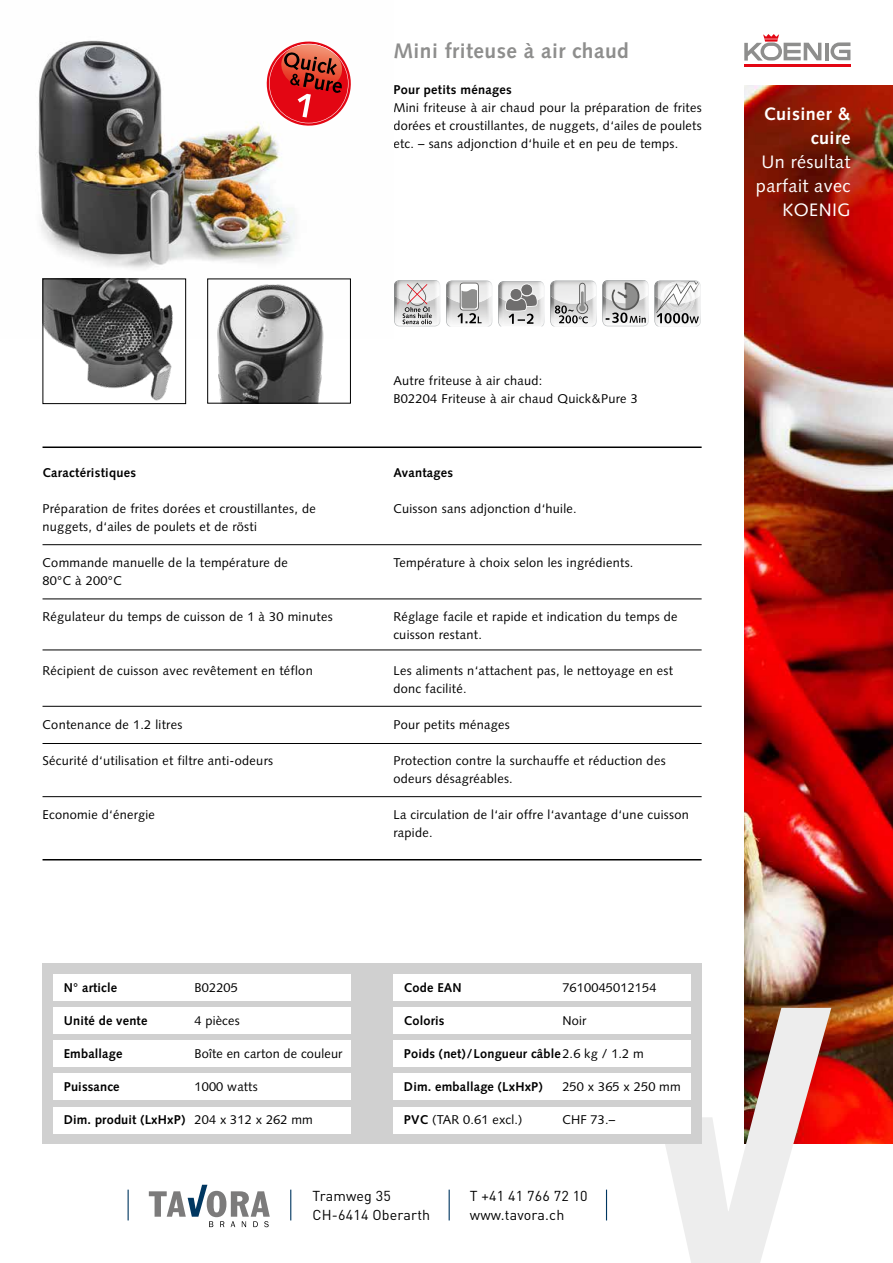
<style>
.page{position:relative;width:893px;height:1263px;background:#fff}
.page>*{position:absolute;margin:0;border:0;box-sizing:border-box;transform-origin:0 0}
.t1{font:700 21px "Syntax LT Std";letter-spacing:.025em;color:#8e8e8d}
.t2{font:18px/24px "Syntax LT Std";letter-spacing:.025em;color:#fff;text-align:right}
.t3{font:700 18px/24px "Syntax LT Std";letter-spacing:.025em;color:#fff;text-align:right}
.t4{font:14.25px "DIN Pro";letter-spacing:.01em;color:#000}
.t5{font:12.75px/18px "Syntax LT Std";letter-spacing:.025em;color:#000}
.t6{font:700 12.75px "Syntax LT Std";letter-spacing:.015em;color:#000}
.s1{font-weight:400}
.s2{font-weight:700}
</style>
<div class="page">
<img style="left:744px;top:85px;width:149px;height:1059px">
<svg style="left:665px;top:1008px;width:166px;height:255px"></svg>
<hr style="left:128px;top:1189px;width:1px;height:31px;background:#003761">
<hr style="left:290px;top:1189px;width:1px;height:31px;background:#003761">
<hr style="left:449px;top:1189px;width:1px;height:31px;background:#003761">
<hr style="left:606px;top:1189px;width:1px;height:31px;background:#003761">
<svg style="left:149px;top:1185px;width:121px;height:42px"></svg>
<hr style="left:825px;top:43px;width:3px;height:17px;background:#8e8e8d">
<svg style="left:744px;top:34px;width:77px;height:27px"></svg>
<hr style="left:744px;top:64px;width:106px;height:3px;background:#e30613">
<svg style="left:830px;top:42px;width:20px;height:18px"></svg>
<hr style="left:43px;top:446px;width:659px;height:2px;background:#000">
<div style="left:43px;top:963px;width:659px;height:181px;background:#d0d0d0"></div>
<div style="left:53px;top:974px;width:638px;height:26px;background:#fff"></div>
<div style="left:53px;top:1007px;width:638px;height:26px;background:#fff"></div>
<div style="left:53px;top:1040px;width:638px;height:26px;background:#fff"></div>
<div style="left:53px;top:1073px;width:638px;height:26px;background:#fff"></div>
<div style="left:53px;top:1107px;width:638px;height:26px;background:#fff"></div>
<div style="left:352px;top:964px;width:41px;height:179px;background:#d0d0d0"></div>
<hr style="left:43px;top:859px;width:659px;height:1px;background:#000">
<hr style="left:43px;top:544px;width:659px;height:1px;background:#000">
<hr style="left:43px;top:598px;width:659px;height:1px;background:#000">
<hr style="left:43px;top:649px;width:659px;height:1px;background:#000">
<hr style="left:43px;top:706px;width:659px;height:1px;background:#000">
<hr style="left:43px;top:743px;width:659px;height:1px;background:#000">
<img style="left:38px;top:40px;width:313px;height:299px">
<img style="left:45px;top:281px;width:139px;height:120px">
<div style="left:43px;top:279px;width:143px;height:125px;border:1px solid #000"></div>
<img style="left:209px;top:281px;width:140px;height:121px">
<div style="left:207px;top:279px;width:144px;height:125px;border:1px solid #000"></div>
<svg style="left:267px;top:40px;width:84px;height:86px"></svg>
<img style="left:394px;top:280px;width:44px;height:44px">
<img style="left:398px;top:280px;width:39px;height:1px">
<svg style="left:395px;top:281px;width:45px;height:45px"></svg>
<img style="left:450px;top:280px;width:43px;height:43px">
<svg style="left:492px;top:282px;width:1px;height:15px"></svg>
<img style="left:450px;top:281px;width:42px;height:45px">
<img style="left:446px;top:281px;width:4px;height:43px">
<svg style="left:447px;top:283px;width:35px;height:43px"></svg>
<img style="left:544px;top:286px;width:1px;height:38px">
<img style="left:498px;top:281px;width:4px;height:43px">
<svg style="left:499px;top:282px;width:45px;height:45px"></svg>
<img style="left:554px;top:280px;width:39px;height:1px">
<img style="left:596px;top:285px;width:1px;height:38px">
<img style="left:550px;top:283px;width:1px;height:41px">
<svg style="left:551px;top:281px;width:45px;height:46px"></svg>
<img style="left:648px;top:284px;width:1px;height:39px">
<img style="left:606px;top:326px;width:38px;height:1px">
<img style="left:606px;top:280px;width:40px;height:1px">
<img style="left:602px;top:280px;width:4px;height:43px">
<svg style="left:603px;top:281px;width:45px;height:45px;background:#bdbdbd"></svg>
<img style="left:700px;top:284px;width:1px;height:40px">
<img style="left:658px;top:280px;width:39px;height:1px">
<img style="left:654px;top:284px;width:1px;height:39px">
<svg style="left:655px;top:281px;width:45px;height:46px"></svg>
<hr style="left:43px;top:796px;width:659px;height:1px;background:#000">
<h1 class="t1" style="left:393px;top:39px;width:237px">Mini friteuse à air chaud</h1>
<p class="t6" style="left:393px;top:83px;width:120px">Pour petits ménages</p>
<p class="t5" style="left:393px;top:99px;width:310px;text-align:justify">Mini friteuse à air chaud pour la préparation de frites dorées et croustillantes, de nuggets, d‘ailes de poulets etc. – sans adjonction d‘huile et en peu de temps.</p>
<h2 class="t3" style="left:764px;top:102px;width:88px">Cuisiner &amp; cuire</h2>
<h2 class="t2" style="left:756px;top:150px;width:96px">Un résultat parfait avec<br>KOENIG</h2>
<p class="t6" style="left:43px;top:466px;width:95px">Caractéristiques</p>
<p class="t5" style="left:43px;top:500px;width:275px">Préparation de frites dorées et croustillantes, de nuggets, d‘ailes de poulets et de rösti</p>
<p class="t5" style="left:43px;top:554px;width:247px">Commande manuelle de la température de<br>80°C à 200°C</p>
<p class="t5" style="left:43px;top:608px;width:292px">Régulateur du temps de cuisson de 1 à 30 minutes</p>
<p class="t5" style="left:43px;top:662px;width:272px">Récipient de cuisson avec revêtement en téflon</p>
<p class="t5" style="left:43px;top:716px;width:141px">Contenance de 1.2 litres</p>
<p class="t5" style="left:43px;top:752px;width:232px">Sécurité d‘utilisation et filtre anti-odeurs</p>
<p class="t5" style="left:43px;top:806px;width:114px">Economie d‘énergie</p>
<p class="t5" style="left:393px;top:372px;width:246px">Autre friteuse à air chaud:<br>B02204 Friteuse à air chaud Quick&amp;Pure 3</p>
<p class="t6" style="left:393px;top:466px;width:61px">Avantages</p>
<p class="t5" style="left:393px;top:500px;width:185px">Cuisson sans adjonction d‘huile.</p>
<p class="t5" style="left:393px;top:554px;width:242px">Température à choix selon les ingrédients.</p>
<p class="t5" style="left:393px;top:608px;width:286px">Réglage facile et rapide et indication du temps de cuisson restant.</p>
<p class="t5" style="left:393px;top:662px;width:281px">Les aliments n‘attachent pas, le nettoyage en est donc facilité.</p>
<p class="t5" style="left:393px;top:716px;width:118px">Pour petits ménages</p>
<p class="t5" style="left:393px;top:752px;width:274px">Protection contre la surchauffe et réduction des odeurs désagréables.</p>
<p class="t5" style="left:393px;top:806px;width:297px">La circulation de l‘air offre l‘avantage d‘une cuisson rapide.</p>
<p class="t6" style="left:64px;top:980px;width:55px">N° article</p>
<p class="t5" style="left:195px;top:978px;width:45px">B02205</p>
<p class="t6" style="left:64px;top:1013px;width:85px">Unité de vente</p>
<p class="t5" style="left:195px;top:1011px;width:47px">4 pièces</p>
<p class="t6" style="left:64px;top:1046px;width:60px">Emballage</p>
<p class="t5" style="left:195px;top:1044px;width:149px">Boîte en carton de couleur</p>
<p class="t6" style="left:64px;top:1079px;width:57px">Puissance</p>
<p class="t5" style="left:195px;top:1077px;width:65px">1000 watts</p>
<p class="t6" style="left:64px;top:1112px;width:251px">Dim. produit (LxHxP) <span class="s1">204 x 312 x 262 mm</span></p>
<p class="t6" style="left:404px;top:980px;width:59px">Code EAN</p>
<p class="t5" style="left:562px;top:978px;width:96px">7610045012154</p>
<p class="t6" style="left:404px;top:1013px;width:42px">Coloris</p>
<p class="t5" style="left:562px;top:1011px;width:25px">Noir</p>
<p class="t6" style="left:404px;top:1046px;width:241px">Poids (net)/Longueur câble<span class="s1">2.6 kg / 1.2 m</span></p>
<p class="t6" style="left:404px;top:1079px;width:140px">Dim. emballage (LxHxP)</p>
<p class="t5" style="left:562px;top:1077px;width:120px">250 x 365 x 250 mm</p>
<p class="t5" style="left:404px;top:1110px;width:120px"><span class="s2">PVC</span> (TAR 0.61 excl.)</p>
<p class="t5" style="left:562px;top:1110px;width:54px">CHF 73.–</p>
<p class="t4" style="left:313px;top:1184px;width:80px">Tramweg 35</p>
<p class="t4" style="left:470px;top:1184px;width:119px">T +41 41 766 72 10</p>
<p class="t4" style="left:313px;top:1204px;width:119px">CH-6414 Oberarth</p>
<p class="t4" style="left:470px;top:1204px;width:96px">www.tavora.ch</p>
</div>
